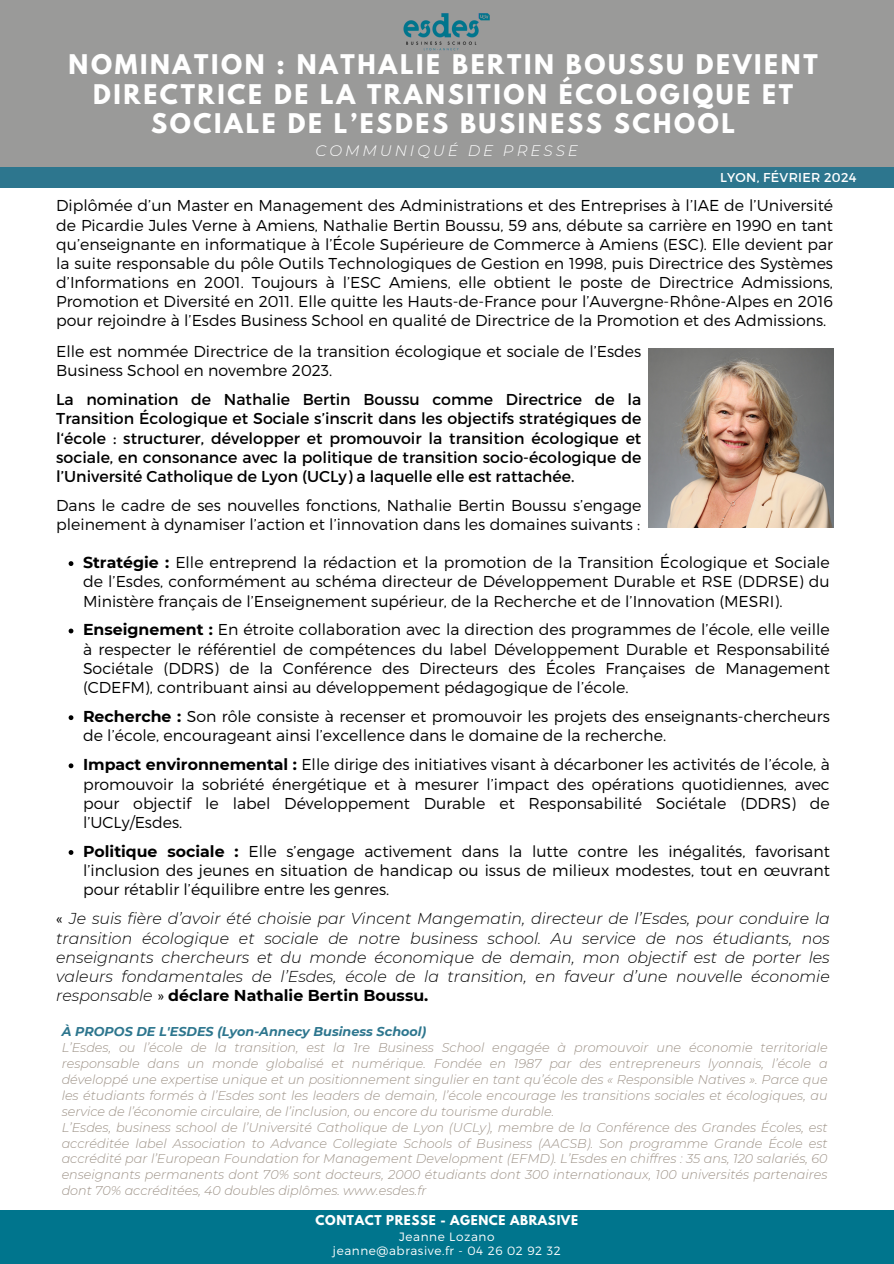
<style>
.page{position:relative;width:894px;height:1264px;background:#fff}
.page>*{position:absolute;margin:0;border:0;box-sizing:border-box;transform-origin:0 0}
.t1{font:700 24px/29.2px "League Spartan";letter-spacing:.11em;color:#fff;text-align:center}
.t2{font:300 15.75px/19.2px "Montserrat";color:#000;text-align:justify}
.t3{font:italic 300 15.75px/19.2px "Montserrat";color:#000;text-align:justify}
.t4{font:15.75px/19.2px "Montserrat";color:#000;text-align:justify}
.t5{font:italic 300 15.15px "Montserrat";letter-spacing:.19em;color:#fff}
.t6{font:12.9px "Montserrat";letter-spacing:.02em;color:#fff}
.t7{font:italic 300 12.75px/15.9px "Montserrat";color:#9d9287;text-align:justify}
.t8{font:italic 700 12.75px "Montserrat";color:#2d768e}
.t9{font:300 12px/14.7px "Montserrat";letter-spacing:.05em;color:#fff;text-align:center}
.t10{font:700 12px "League Spartan";letter-spacing:.05em;color:#fff}
.s1{font-weight:700}
.s2{font-style:normal}
.s3{font-weight:700;font-style:normal}
</style>
<div class="page">
<div style="left:0;top:0;width:893px;height:187px;background:#9a9a99"></div>
<div style="left:0;top:168px;width:893px;height:20px;background:#2d768e"></div>
<img style="left:403px;top:13px;width:87px;height:38px">
<div style="left:0;top:1210px;width:893px;height:53px;background:#00758d"></div>
<img style="left:648px;top:349px;width:185px;height:178px">
<svg style="left:69px;top:561px;width:4px;height:5px"></svg>
<svg style="left:69px;top:628px;width:4px;height:5px"></svg>
<svg style="left:69px;top:715px;width:4px;height:5px"></svg>
<svg style="left:69px;top:763px;width:4px;height:5px"></svg>
<svg style="left:69px;top:850px;width:4px;height:4px"></svg>
<h1 class="t1" style="left:69px;top:53px;width:750px">NOMINATION : NATHALIE BERTIN BOUSSU DEVIENT<br>DIRECTRICE DE LA TRANSITION ÉCOLOGIQUE ET<br>SOCIALE DE L’ESDES BUSINESS SCHOOL</h1>
<h2 class="t5" style="left:315px;top:141px;width:264px">COMMUNIQUÉ DE PRESSE</h2>
<p class="t6" style="left:719px;top:169px;width:138px">LYON, FÉVRIER 2024</p>
<h4 class="t2" style="left:56px;top:195px;width:778px">Diplômée d’un Master en Management des Administrations et des Entreprises à l’IAE de l’Université de Picardie Jules Verne à Amiens, Nathalie Bertin Boussu, 59 ans, débute sa carrière en 1990 en tant qu’enseignante en informatique à l’École Supérieure de Commerce à Amiens (ESC). Elle devient par la suite responsable du pôle Outils Technologiques de Gestion en 1998, puis Directrice des Systèmes d’Informations en 2001. Toujours à l’ESC Amiens, elle obtient le poste de Directrice Admissions, Promotion et Diversité en 2011. Elle quitte les Hauts-de-France pour l’Auvergne-Rhône-Alpes en 2016 pour rejoindre à l’Esdes Business School en qualité de Directrice de la Promotion et des Admissions.</h4>
<p class="t2" style="left:56px;top:341px;width:586px">Elle est nommée Directrice de la transition écologique et sociale de l’Esdes<br>Business School en novembre 2023.</p>
<p class="t4" style="left:56px;top:389px;width:586px">La nomination de Nathalie Bertin Boussu comme Directrice de la Transition Écologique et Sociale s’inscrit dans les objectifs stratégiques de l‘école : structurer, développer et promouvoir la transition écologique et sociale, en consonance avec la politique de transition socio-écologique de l’Université Catholique de Lyon (UCLy) a laquelle elle est rattachée.</p>
<p class="t2" style="left:56px;top:495px;width:586px">Dans le cadre de ses nouvelles fonctions, Nathalie Bertin Boussu s’engage pleinement à dynamiser l’action et l’innovation dans les domaines suivants :</p>
<h3 class="t2" style="left:83px;top:552px;width:748px"><span class="s1">Stratégie :</span> Elle entreprend la rédaction et la promotion de la Transition Écologique et Sociale de l’Esdes, conformément au schéma directeur de Développement Durable et RSE (DDRSE) du Ministère français de l’Enseignement supérieur, de la Recherche et de l’Innovation (MESRI).</h3>
<h3 class="t2" style="left:83px;top:619px;width:748px"><span class="s1">Enseignement :</span> En étroite collaboration avec la direction des programmes de l’école, elle veille à respecter le référentiel de compétences du label Développement Durable et Responsabilité Sociétale (DDRS) de la Conférence des Directeurs des Écoles Françaises de Management (CDEFM), contribuant ainsi au développement pédagogique de l’école.</h3>
<h3 class="t2" style="left:83px;top:706px;width:748px"><span class="s1">Recherche :</span> Son rôle consiste à recenser et promouvoir les projets des enseignants-chercheurs de l’école, encourageant ainsi l’excellence dans le domaine de la recherche.</h3>
<h3 class="t2" style="left:83px;top:754px;width:748px"><span class="s1">Impact environnemental :</span> Elle dirige des initiatives visant à décarboner les activités de l’école, à promouvoir la sobriété énergétique et à mesurer l’impact des opérations quotidiennes, avec pour objectif le label Développement Durable et Responsabilité Sociétale (DDRS) de l’UCLy/Esdes.</h3>
<p class="t2" style="left:83px;top:841px;width:748px"><span class="s1">Politique sociale :</span> Elle s’engage activement dans la lutte contre les inégalités, favorisant l’inclusion des jeunes en situation de handicap ou issus de milieux modestes, tout en œuvrant pour rétablir l’équilibre entre les genres.</p>
<p class="t3" style="left:56px;top:909px;width:774px"><span class="s2">«</span> Je suis fière d’avoir été choisie par Vincent Mangematin, directeur de l’Esdes, pour conduire la transition écologique et sociale de notre business school. Au service de nos étudiants, nos enseignants chercheurs et du monde économique de demain, mon objectif est de porter les valeurs fondamentales de l’Esdes, école de la transition, en faveur d’une nouvelle économie responsable <span class="s2">»</span> <span class="s3">déclare Nathalie Bertin Boussu.</span></p>
<p class="t8" style="left:62px;top:1023px;width:366px">À PROPOS DE L'ESDES (Lyon-Annecy Business School)</p>
<h3 class="t7" style="left:62px;top:1039px;width:767px">L’Esdes, ou l’école de la transition, est la 1re Business School engagée à promouvoir une économie territoriale responsable dans un monde globalisé et numérique. Fondée en 1987 par des entrepreneurs lyonnais, l’école a développé une expertise unique et un positionnement singulier en tant qu’école des « Responsible Natives ». Parce que les étudiants formés à l’Esdes sont les leaders de demain, l’école encourage les transitions sociales et écologiques, au service de l’économie circulaire, de l’inclusion, ou encore du tourisme durable.</h3>
<p class="t7" style="left:62px;top:1119px;width:767px">L’Esdes, business school de l’Université Catholique de Lyon (UCLy), membre de la Conférence des Grandes Écoles, est accréditée label Association to Advance Collegiate Schools of Business (AACSB). Son programme Grande École est accrédité par l’European Foundation for Management Development (EFMD). L’Esdes en chiffres : 35 ans, 120 salariés, 60 enseignants permanents dont 70% sont docteurs, 2000 étudiants dont 300 internationaux, 100 universités partenaires dont 70% accréditées, 40 doubles diplômes. www.esdes.fr</p>
<p class="t10" style="left:315px;top:1213px;width:264px">CONTACT PRESSE - AGENCE ABRASIVE</p>
<p class="t9" style="left:333px;top:1228px;width:229px">Jeanne Lozano<br>jeanne@abrasive.fr - 04 26 02 92 32</p>
</div>
